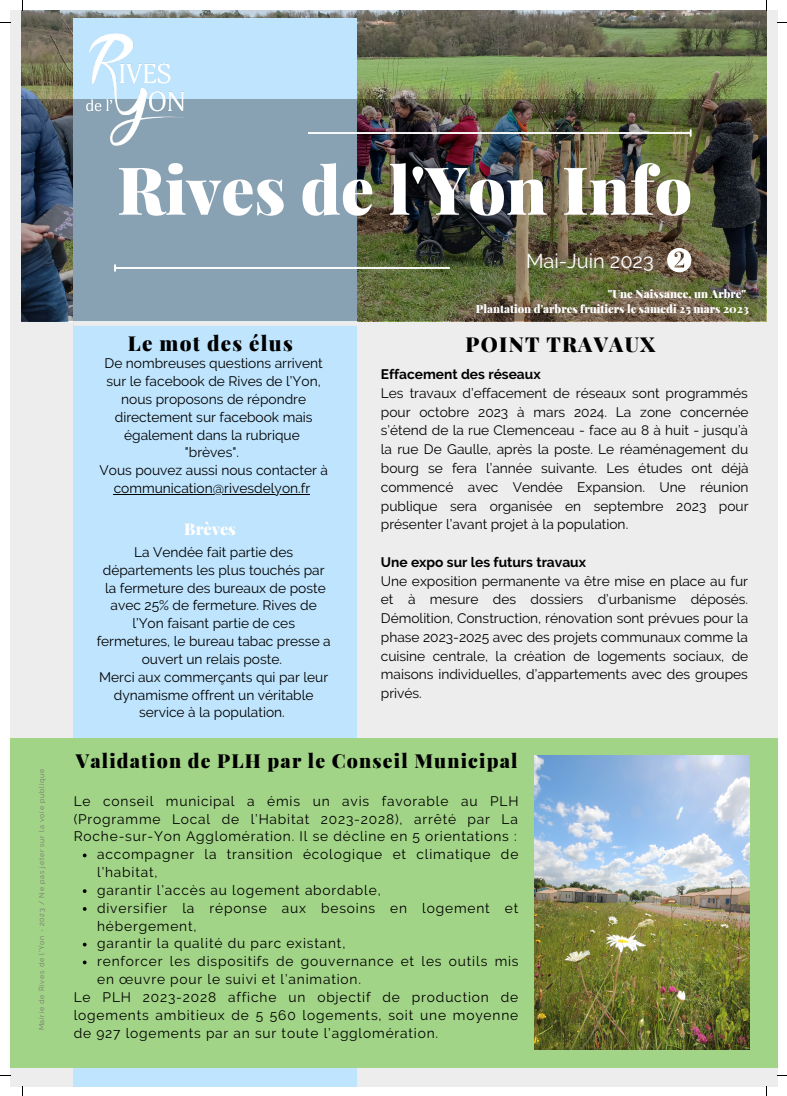
<style>
.page{position:relative;width:787px;height:1096px;background:#fff}
.page>*{position:absolute;margin:0;border:0;box-sizing:border-box;transform-origin:0 0}
.t1{font:900 66.25px "Playfair Display";color:#fff}
.t2{font:900 20.62px "Playfair Display";letter-spacing:.06em;color:#000}
.t3{font:20px "Raleway";color:#fff}
.t4{font:900 19.38px "Playfair Display";letter-spacing:.06em;color:#000}
.t5{font:900 16.25px "Playfair Display";color:#fff}
.t6{font:13.75px/17.9px "Raleway";color:#000;text-align:center}
.t7{font:13.75px/17.9px "Raleway";letter-spacing:.06em;color:#000}
.t8{font:700 13.75px "Raleway";color:#000}
.t9{font:900 11.25px "Playfair Display";color:#fff}
.t10{font:7.12px "Raleway";letter-spacing:.1em;color:#737373}
</style>
<div class="page">
<div style="left:10px;top:10px;width:767px;height:1076px;background:#ededed"></div>
<img style="left:22px;top:10px;width:744px;height:89px">
<div style="left:73px;top:18px;width:284px;height:1068px;background:#bfe4fd"></div>
<img style="left:22px;top:99px;width:744px;height:222px">
<hr style="left:308px;top:132px;width:382px;height:2px;background:#fff">
<svg style="left:690px;top:129px;width:2px;height:8px"></svg>
<hr style="left:115px;top:267px;width:335px;height:2px;background:#fff">
<svg style="left:114px;top:264px;width:2px;height:8px"></svg>
<div style="left:73px;top:321px;width:285px;height:5px;background:#ededed"></div>
<div style="left:10px;top:737px;width:767px;height:330px;background:#a2d487"></div>
<img style="left:534px;top:755px;width:215px;height:294px">
<img style="left:75px;top:33px;width:120px;height:116px">
<svg style="left:667px;top:248px;width:24px;height:24px"></svg>
<hr style="left:114px;top:494px;width:196px;height:1px;background:#000">
<svg style="left:83px;top:853px;width:4px;height:4px"></svg>
<svg style="left:83px;top:907px;width:4px;height:3px"></svg>
<svg style="left:83px;top:942px;width:4px;height:4px"></svg>
<svg style="left:83px;top:960px;width:4px;height:4px"></svg>
<p class="t10" style="left:38px;top:1030px;width:263px;rotate:-90deg">Mairie de Rives de l'Yon - 2023 / Ne pas jeter sur la voie publique</p>
<p class="t1" style="left:117px;top:143px;width:577px">Rives de l'Yon Info</p>
<p class="t3" style="left:526px;top:249px;width:129px">Mai-Juin 2023</p>
<p class="t9" style="left:608px;top:285px;width:140px">"Une Naissance, un Arbre"</p>
<p class="t9" style="left:476px;top:300px;width:274px">Plantation d'arbres fruitiers le samedi 25 mars 2023</p>
<p class="t2" style="left:128px;top:329px;width:166px">Le mot des élus</p>
<p class="t6" style="left:105px;top:354px;width:220px">De nombreuses questions arrivent sur le facebook de Rives de l’Yon, nous proposons de répondre directement sur facebook mais également dans la rubrique</p>
<p class="t6" style="left:185px;top:443px;width:56px">"brèves".</p>
<p class="t6" style="left:100px;top:461px;width:230px">Vous pouvez aussi nous contacter à communication@rivesdelyon.fr</p>
<p class="t5" style="left:184px;top:517px;width:53px">Brèves</p>
<p class="t6" style="left:103px;top:543px;width:223px">La Vendée fait partie des départements les plus touchés par</p>
<p class="t6" style="left:97px;top:578px;width:236px">la fermeture des bureaux de poste avec 25% de fermeture. Rives de l’Yon faisant partie de ces fermetures, le bureau tabac presse a ouvert un relais poste.</p>
<p class="t6" style="left:99px;top:668px;width:231px">Merci aux commerçants qui par leur dynamisme offrent un véritable service à la population.</p>
<p class="t4" style="left:76px;top:746px;width:443px">Validation de PLH par le Conseil Municipal</p>
<p class="t2" style="left:466px;top:330px;width:191px">POINT TRAVAUX</p>
<p class="t8" style="left:381px;top:366px;width:161px">Effacement des réseaux</p>
<p class="t6" style="left:381px;top:383px;width:369px;line-height:18.8px;text-align:justify">Les travaux d’effacement de réseaux sont programmés pour octobre 2023 à mars 2024. La zone concernée s’étend de la rue Clemenceau - face au 8 à huit - jusqu’à la rue De Gaulle, après la poste. Le réaménagement du bourg se fera l’année suivante. Les études ont déjà commencé avec Vendée Expansion. Une réunion publique sera organisée en septembre 2023 pour présenter l’avant projet à la population.</p>
<p class="t8" style="left:381px;top:554px;width:207px">Une expo sur les futurs travaux</p>
<p class="t6" style="left:381px;top:571px;width:369px;line-height:18.8px;text-align:justify">Une exposition permanente va être mise en place au fur et à mesure des dossiers d’urbanisme déposés.<br>Démolition, Construction, rénovation sont prévues pour la phase 2023-2025 avec des projets communaux comme la cuisine centrale, la création de logements sociaux, de maisons individuelles, d’appartements avec des groupes privés.</p>
<p class="t6" style="left:74px;top:791px;width:446px;text-align:justify">Le conseil municipal a émis un avis favorable au PLH (Programme Local de l’Habitat 2023-2028), arrêté par La Roche-sur-Yon Agglomération. Il se décline en 5 orientations :</p>
<p class="t7" style="left:97px;top:845px;width:423px">accompagner la transition écologique et climatique de l’habitat,</p>
<p class="t7" style="left:97px;top:881px;width:285px">garantir l’accès au logement abordable,</p>
<p class="t7" style="left:97px;top:898px;width:423px">diversifier la réponse aux besoins en logement et hébergement,</p>
<p class="t7" style="left:97px;top:934px;width:250px">garantir la qualité du parc existant,</p>
<p class="t7" style="left:97px;top:952px;width:423px">renforcer les dispositifs de gouvernance et les outils mis en œuvre pour le suivi et l’animation.</p>
<p class="t6" style="left:74px;top:987px;width:446px;text-align:justify">Le PLH 2023-2028 affiche un objectif de production de logements ambitieux de 5 560 logements, soit une moyenne de 927 logements par an sur toute l’agglomération.</p>
</div>
